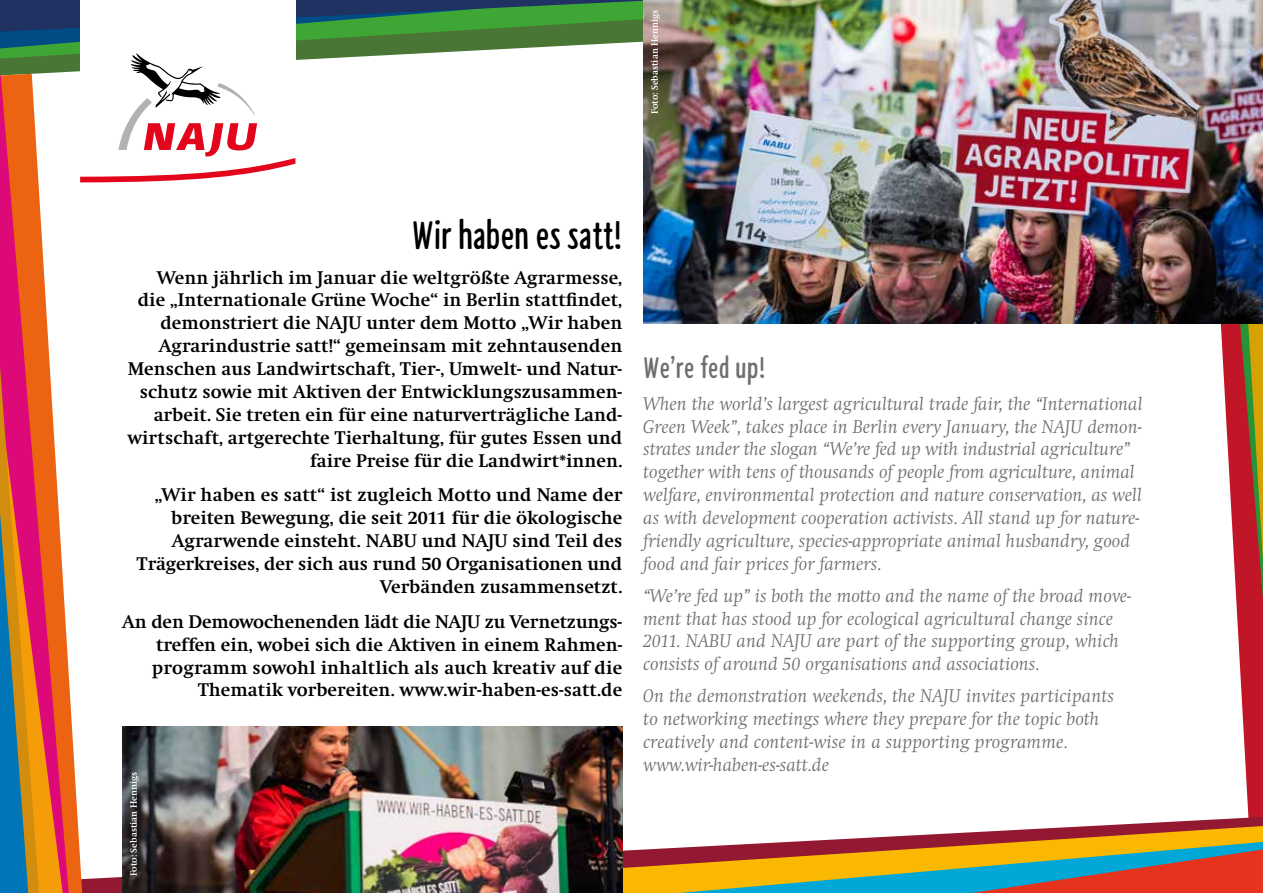
<style>
.page{position:relative;width:1263px;height:893px;background:#fff}
.page>*{position:absolute;margin:0;border:0;box-sizing:border-box;transform-origin:0 0}
.t1{font:700 42.3px "NABU Hand";color:#000}
.t2{font:700 31.8px "NABU Hand";letter-spacing:.01em;color:#706f6f}
.t3{font:italic 300 19.05px/22.8px "Swift";letter-spacing:.005em;color:#706f6f}
.t4{font:700 19.05px/22.8px "Swift";letter-spacing:.005em;color:#000;text-align:right}
.t5{font:700 9.6px "Swift";color:#fff}
</style>
<div class="page">
<svg style="left:1236px;top:599px;width:27px;height:218px;fill:#c11628"></svg>
<svg style="left:82px;top:817px;width:1181px;height:76px"></svg>
<svg style="left:622px;top:826px;width:641px;height:67px"></svg>
<svg style="left:69px;top:182px;width:13px;height:711px"></svg>
<svg style="left:0;top:182px;width:69px;height:711px"></svg>
<svg style="left:679px;top:842px;width:584px;height:51px"></svg>
<svg style="left:1220px;top:324px;width:43px;height:275px"></svg>
<svg style="left:0;top:366px;width:63px;height:527px"></svg>
<img style="left:643px;top:0;width:620px;height:324px">
<img style="left:122px;top:726px;width:500px;height:167px">
<svg style="left:0;top:0;width:660px;height:182px"></svg>
<p class="t5" style="left:649px;top:114px;width:106px;rotate:-90deg">Foto: Sebastian Hennigs</p>
<h1 class="t1" style="left:412px;top:212px;width:212px">Wir haben es satt!</h1>
<p class="t4" style="left:127px;top:266px;width:496px">Wenn jährlich im Januar die weltgrößte Agrarmesse, die „Internationale Grüne Woche“ in Berlin stattfindet, demonstriert die NAJU unter dem Motto „Wir haben Agrarindustrie satt!“ gemeinsam mit zehntausenden Menschen aus Landwirtschaft, Tier-, Umwelt- und Natur&shy;schutz sowie mit Aktiven der Entwicklungszusammen&shy;arbeit. Sie treten ein für eine naturverträgliche Land&shy;wirtschaft, artgerechte Tierhaltung, für gutes Essen und faire Preise für die Landwirt*innen.</p>
<p class="t4" style="left:137px;top:484px;width:487px">„Wir haben es satt“ ist zugleich Motto und Name der breiten Bewegung, die seit 2011 für die ökologische Agrarwende einsteht. NABU und NAJU sind Teil des Trägerkreises, der sich aus rund 50 Organisationen und Verbänden zusammensetzt.</p>
<p class="t4" style="left:122px;top:610px;width:501px">An den Demowochenenden lädt die NAJU zu Vernetzungs&shy;treffen ein, wobei sich die Aktiven in einem Rahmen&shy;programm sowohl inhaltlich als auch kreativ auf die Thematik vorbereiten. www.wir-haben-es-satt.de</p>
<p class="t5" style="left:129px;top:876px;width:106px;rotate:-90deg">Foto: Sebastian Hennigs</p>
<h2 class="t2" style="left:643px;top:350px;width:124px">We’re fed up!</h2>
<p class="t3" style="left:643px;top:392px;width:501px">When the world’s largest agricultural trade fair, the “International Green Week”, takes place in Berlin every January, the NAJU demon&shy;strates under the slogan “We’re fed up with industrial agriculture” together with tens of thousands of people from agriculture, animal welfare, environmental protection and nature conservation, as well as with development cooperation activists. All stand up for nature&shy;friendly agriculture, species-appropriate animal husbandry, good food and fair prices for farmers.</p>
<p class="t3" style="left:643px;top:584px;width:489px">“We’re fed up” is both the motto and the name of the broad move&shy;ment that has stood up for ecological agricultural change since 2011. NABU and NAJU are part of the supporting group, which consists of around 50 organisations and associations.</p>
<p class="t3" style="left:643px;top:685px;width:472px">On the demonstration weekends, the NAJU invites participants to networking meetings where they prepare for the topic both creatively and content-wise in a supporting programme. www.wir-haben-es-satt.de</p>
</div>
